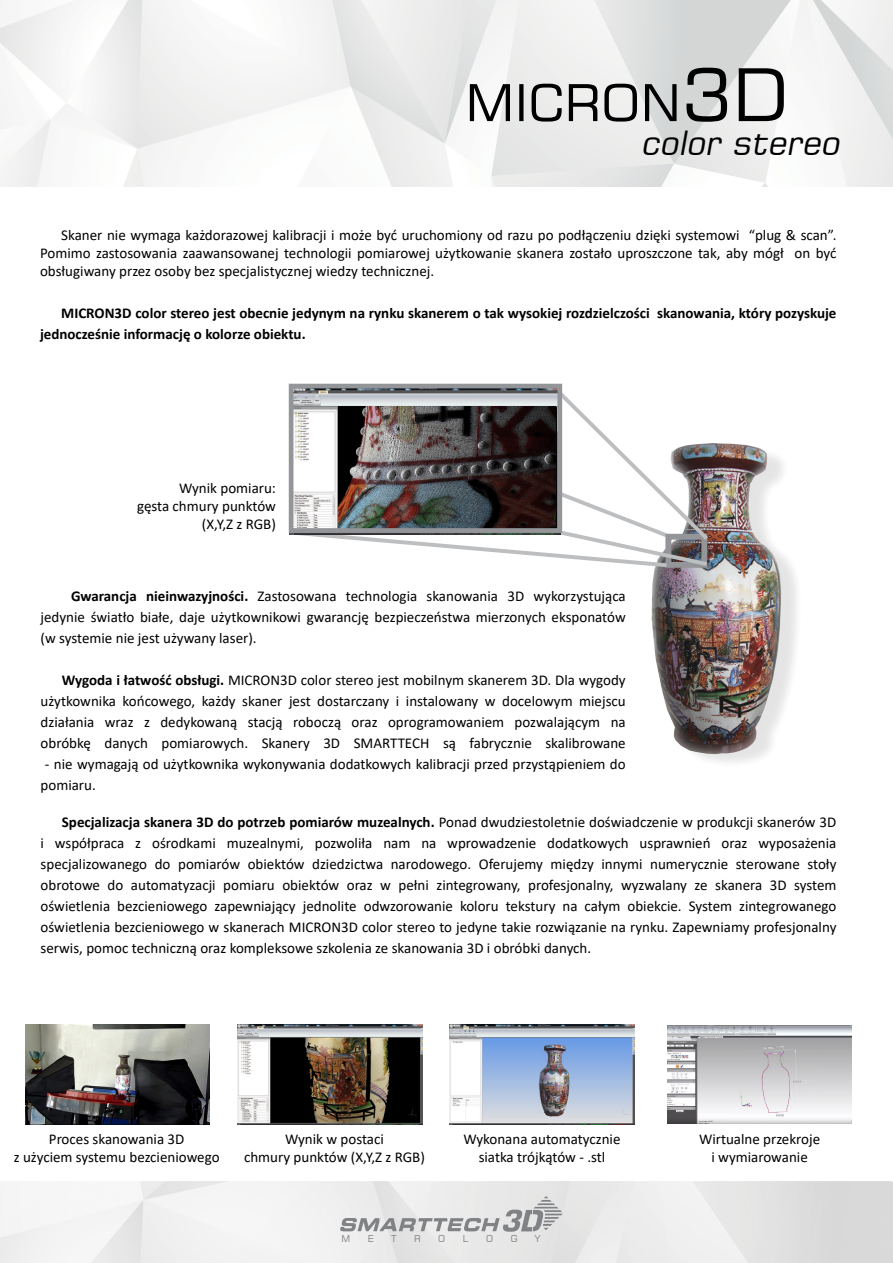
<style>
.page{position:relative;width:893px;height:1263px;background:#fff}
.page>*{position:absolute;margin:0;border:0;box-sizing:border-box;transform-origin:0 0}
.t1{font:italic 33.3px "Square 721 BT";color:#000}
.t2{font:15px/21px "Calibri";color:#000;text-align:justify}
.t3{font:700 15px/21px "Calibri";color:#000}
.t4{font:9.45px "Square 721 BT";color:#808285}
.s1{font-weight:700}
</style>
<div class="page">
<div style="left:619px;top:436px;width:274px;height:338px;background:#fff;opacity:.75"></div>
<svg style="left:288px;top:383px;width:424px;height:186px"></svg>
<img style="left:289px;top:390px;width:271px;height:144px">
<img style="left:338px;top:406px;width:218px;height:121px">
<div style="left:289px;top:384px;width:273px;height:149px;border:5px solid #939598"></div>
<img style="left:0;top:0;width:893px;height:187px">
<svg style="left:340px;top:1196px;width:223px;height:36px;background:#d1d1d2"></svg>
<svg style="left:470px;top:68px;width:314px;height:54px"></svg>
<img style="left:237px;top:1024px;width:185px;height:100px">
<img style="left:450px;top:1024px;width:184px;height:100px">
<img style="left:667px;top:1026px;width:185px;height:97px">
<img style="left:25px;top:1024px;width:185px;height:100px">
<svg style="left:889px;top:0;width:4px;height:3px"></svg>
<h1 class="t1" style="left:641px;top:122px;width:207px">color stereo</h1>
<p class="t2" style="left:40px;top:226px;width:798px;line-height:18px;text-indent:21px">Skaner nie wymaga każdorazowej kalibracji i może być uruchomiony od razu po podłączeniu dzięki systemowi “plug &amp; scan”.<br>Pomimo zastosowania zaawansowanej technologii pomiarowej użytkowanie skanera zostało uproszczone tak, aby mógł on być obsługiwany przez osoby bez specjalistycznej wiedzy technicznej.</p>
<p class="t3" style="left:40px;top:303px;width:798px;text-indent:21px">MICRON3D color stereo jest obecnie jedynym na rynku skanerem o tak wysokiej rozdzielczości skanowania, który pozyskuje jednocześnie informację o kolorze obiektu.</p>
<p class="t2" style="left:137px;top:478px;width:140px;line-height:18px;text-align:right">Wynik pomiaru:<br>gęsta chmury punktów (X,Y,Z z RGB)</p>
<p class="t2" style="left:41px;top:585px;width:587px;text-indent:30px"><span class="s1">Gwarancja nieinwazyjności.</span> Zastosowana technologia skanowania 3D wykorzystująca jedynie światło białe, daje użytkownikowi gwarancję bezpieczeństwa mierzonych eksponatów (w systemie nie jest używany laser).</p>
<p class="t2" style="left:41px;top:669px;width:587px;text-indent:21px"><span class="s1">Wygoda i łatwość obsługi.</span> MICRON3D color stereo jest mobilnym skanerem 3D. Dla wygody użytkownika końcowego, każdy skaner jest dostarczany i instalowany w docelowym miejscu działania wraz z dedykowaną stacją roboczą oraz oprogramowaniem pozwalającym na obróbkę danych pomiarowych. Skanery 3D SMARTTECH są fabrycznie skalibrowane</p>
<p class="t2" style="left:41px;top:753px;width:587px">- nie wymagają od użytkownika wykonywania dodatkowych kalibracji przed przystąpieniem do pomiaru.</p>
<p class="t2" style="left:41px;top:811px;width:797px;text-indent:21px"><span class="s1">Specjalizacja skanera 3D do potrzeb pomiarów muzealnych.</span> Ponad dwudziestoletnie doświadczenie w produkcji skanerów 3D i współpraca z ośrodkami muzealnymi, pozwoliła nam na wprowadzenie dodatkowych usprawnień oraz wyposażenia specjalizowanego do pomiarów obiektów dziedzictwa narodowego. Oferujemy między innymi numerycznie sterowane stoły obrotowe do automatyzacji pomiaru obiektów oraz w pełni zintegrowany, profesjonalny, wyzwalany ze skanera 3D system oświetlenia bezcieniowego zapewniający jednolite odwzorowanie koloru tekstury na całym obiekcie. System zintegrowanego oświetlenia bezcieniowego w skanerach MICRON3D color stereo to jedyne takie rozwiązanie na rynku. Zapewniamy profesjonalny serwis, pomoc techniczną oraz kompleksowe szkolenia ze skanowania 3D i obróbki danych.</p>
<p class="t2" style="left:14px;top:1129px;width:207px;line-height:18px;text-align:center">Proces skanowania 3D<br>z użyciem systemu bezcieniowego</p>
<p class="t2" style="left:244px;top:1129px;width:182px;line-height:18px;text-align:center">Wynik w postaci<br>chmury punktów (X,Y,Z z RGB)</p>
<p class="t2" style="left:463px;top:1129px;width:159px;line-height:18px;text-align:center">Wykonana automatycznie siatka trójkątów - .stl</p>
<p class="t2" style="left:699px;top:1129px;width:123px;line-height:18px;text-align:center">Wirtualne przekroje i wymiarowanie</p>
<p class="t4" style="left:341px;top:1233px;width:10px">M</p>
<p class="t4" style="left:368px;top:1233px;width:8px">E</p>
<p class="t4" style="left:392px;top:1233px;width:6px">T</p>
<p class="t4" style="left:414px;top:1233px;width:8px">R</p>
<p class="t4" style="left:438px;top:1233px;width:9px">O</p>
<p class="t4" style="left:463px;top:1233px;width:7px">L</p>
<p class="t4" style="left:486px;top:1233px;width:9px">O</p>
<p class="t4" style="left:511px;top:1233px;width:8px">G</p>
<p class="t4" style="left:535px;top:1233px;width:7px">Y</p>
</div>
